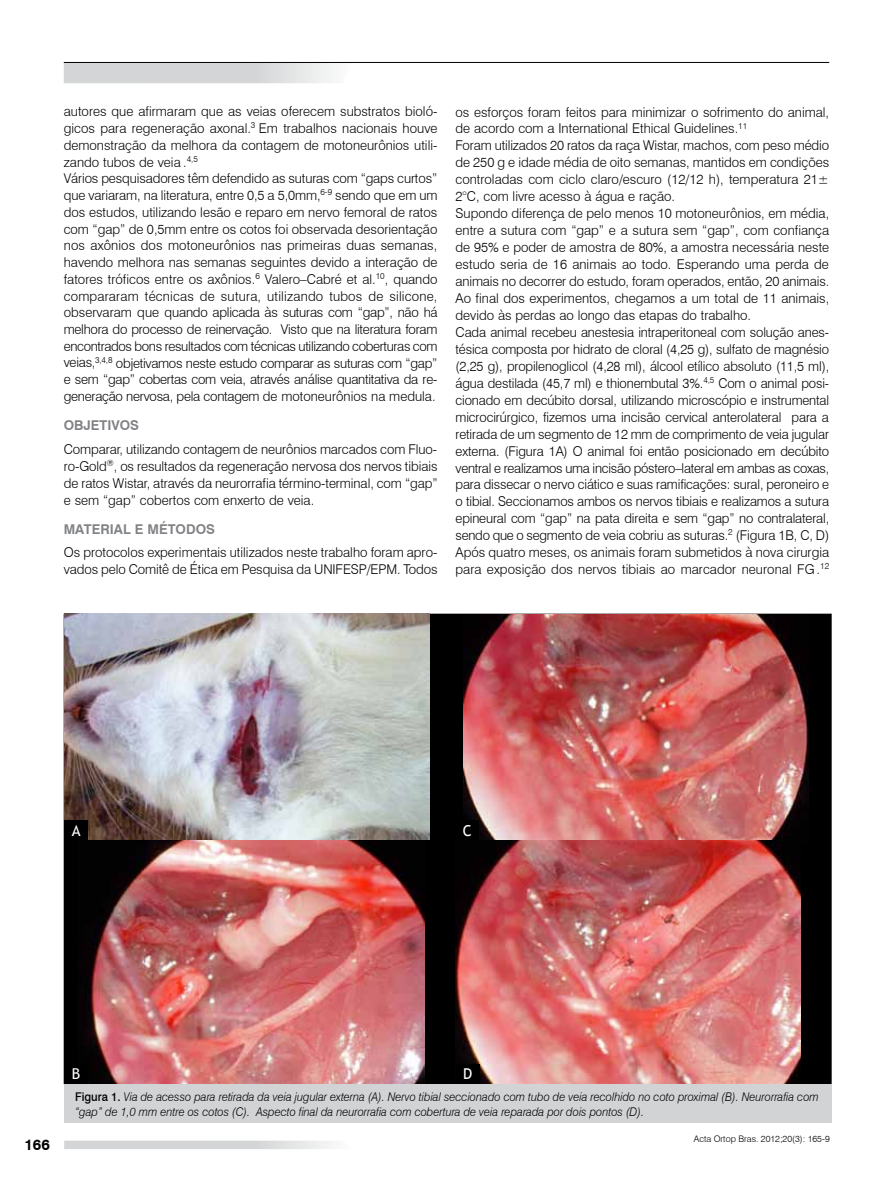
<style>
.page{position:relative;width:893px;height:1191px;background:#fff}
.page>*{position:absolute;margin:0;border:0;box-sizing:border-box;transform-origin:0 0}
.t1{font:15px "Trebuchet MS";color:#fff}
.t2{font:700 15px "Swiss 721 BT";color:#000}
.t3{font:300 13.5px/17px "Swiss 721 BT";letter-spacing:-.005em;color:#000}
.t4{font:700 13.5px "Swiss 721 BT";color:#808285}
.t5{font:italic 300 12px/15px "Swiss 721 BT";color:#000;scale:.94 1}
.t6{font:300 9px "Swiss 721 BT";color:#000}
.s1{font-weight:500;font-style:normal}
</style>
<div class="page">
<svg style="left:64px;top:63px;width:267px;height:20px;background:#d7d9da"></svg>
<svg style="left:64px;top:1140px;width:267px;height:9px"></svg>
<hr style="left:64px;top:62px;width:765px;height:1px;background:#000">
<div style="left:64px;top:614px;width:767px;height:469px;background:#000"></div>
<img style="left:65px;top:614px;width:365px;height:225px">
<img style="left:82px;top:840px;width:342px;height:243px">
<img style="left:464px;top:614px;width:345px;height:227px">
<img style="left:456px;top:841px;width:345px;height:242px">
<div style="left:64px;top:1083px;width:767px;height:39px;background:#d1d3d4"></div>
<div style="left:64px;top:820px;width:24px;height:20px;background:#000"></div>
<div style="left:456px;top:820px;width:23px;height:20px;background:#000"></div>
<div style="left:64px;top:1064px;width:24px;height:19px;background:#000"></div>
<div style="left:456px;top:1064px;width:24px;height:19px;background:#000"></div>
<p class="t3" style="left:64px;top:103px;width:375px">autores que afirmaram que as veias oferecem substratos bioló&shy;gicos para regeneração axonal.<sup>3</sup> Em trabalhos nacionais houve demonstração da melhora da contagem de motoneurônios utili&shy;zando tubos de veia .<sup>4,5<br></sup>Vários pesquisadores têm defendido as suturas com “gaps curtos” que variaram, na literatura, entre 0,5 a 5,0mm,<sup>6-9</sup> sendo que em um dos estudos, utilizando lesão e reparo em nervo femoral de ratos com “gap” de 0,5mm entre os cotos foi observada desorientação nos axônios dos motoneurônios nas primeiras duas semanas, havendo melhora nas semanas seguintes devido a interação de fatores tróficos entre os axônios.<sup>6</sup> Valero–Cabré et al.<sup>10</sup>, quando compararam técnicas de sutura, utilizando tubos de silicone, observaram que quando aplicada às suturas com “gap”, não há melhora do processo de reinervação. Visto que na literatura foram encontrados bons resultados com técnicas utilizando coberturas com veias,<sup>3,4,8</sup> objetivamos neste estudo comparar as suturas com “gap” e sem “gap” cobertas com veia, através análise quantitativa da re&shy;generação nervosa, pela contagem de motoneurônios na medula.</p>
<p class="t4" style="left:64px;top:417px;width:77px">OBJETIVOS</p>
<p class="t3" style="left:64px;top:440px;width:375px;text-align:justify">Comparar, utilizando contagem de neurônios marcados com Fluo&shy;ro-Gold<sup>®</sup>, os resultados da regeneração nervosa dos nervos tibiais de ratos Wistar, através da neurorrafia término-terminal, com “gap” e sem “gap” cobertos com enxerto de veia.</p>
<p class="t4" style="left:64px;top:521px;width:153px">MATERIAL E MÉTODOS</p>
<p class="t3" style="left:64px;top:544px;width:375px">Os protocolos experimentais utilizados neste trabalho foram apro&shy;vados pelo Comitê de Ética em Pesquisa da UNIFESP/EPM. Todos</p>
<p class="t3" style="left:455px;top:103px;width:375px">os esforços foram feitos para minimizar o sofrimento do animal, de acordo com a International Ethical Guidelines.<sup>11<br></sup>Foram utilizados 20 ratos da raça Wistar, machos, com peso médio de 250 g e idade média de oito semanas, mantidos em condições controladas com ciclo claro/escuro (12/12 h), temperatura 21± 2°C, com livre acesso à água e ração.<br>Supondo diferença de pelo menos 10 motoneurônios, em média, entre a sutura com “gap” e a sutura sem “gap”, com confiança de 95% e poder de amostra de 80%, a amostra necessária neste estudo seria de 16 animais ao todo. Esperando uma perda de animais no decorrer do estudo, foram operados, então, 20 animais.<br>Ao final dos experimentos, chegamos a um total de 11 animais, devido às perdas ao longo das etapas do trabalho.<br>Cada animal recebeu anestesia intraperitoneal com solução anes&shy;tésica composta por hidrato de cloral (4,25 g), sulfato de magnésio (2,25 g), propilenoglicol (4,28 ml), álcool etílico absoluto (11,5 ml), água destilada (45,7 ml) e thionembutal 3%.<sup>4,5</sup> Com o animal posi&shy;cionado em decúbito dorsal, utilizando microscópio e instrumental microcirúrgico, fizemos uma incisão cervical anterolateral para a retirada de um segmento de 12 mm de comprimento de veia jugular externa. (Figura 1A) O animal foi então posicionado em decúbito ventral e realizamos uma incisão póstero–lateral em ambas as coxas, para dissecar o nervo ciático e suas ramificações: sural, peroneiro e o tibial. Seccionamos ambos os nervos tibiais e realizamos a sutura epineural com “gap” na pata direita e sem “gap” no contralateral, sendo que o segmento de veia cobriu as suturas.<sup>2</sup> (Figura 1B, C, D)<br>Após quatro meses, os animais foram submetidos à nova cirurgia para exposição dos nervos tibiais ao marcador neuronal FG .<sup>12</sup></p>
<p class="t1" style="left:72px;top:821px;width:10px">A</p>
<p class="t1" style="left:463px;top:821px;width:10px">C</p>
<p class="t2" style="left:24px;top:1135px;width:27px">166</p>
<p class="t1" style="left:72px;top:1065px;width:10px">B</p>
<p class="t1" style="left:463px;top:1065px;width:11px">D</p>
<p class="t5" style="left:75px;top:1088px;width:793px"><span class="s1">Figura 1.</span> Via de acesso para retirada da veia jugular externa (A). Nervo tibial seccionado com tubo de veia recolhido no coto proximal (B). Neurorrafia com “gap” de 1,0 mm entre os cotos (C). Aspecto final da neurorrafia com cobertura de veia reparada por dois pontos (D).</p>
<p class="t6" style="left:694px;top:1133px;width:137px">Acta Ortop Bras. 2012;20(3): 165-9</p>
</div>
